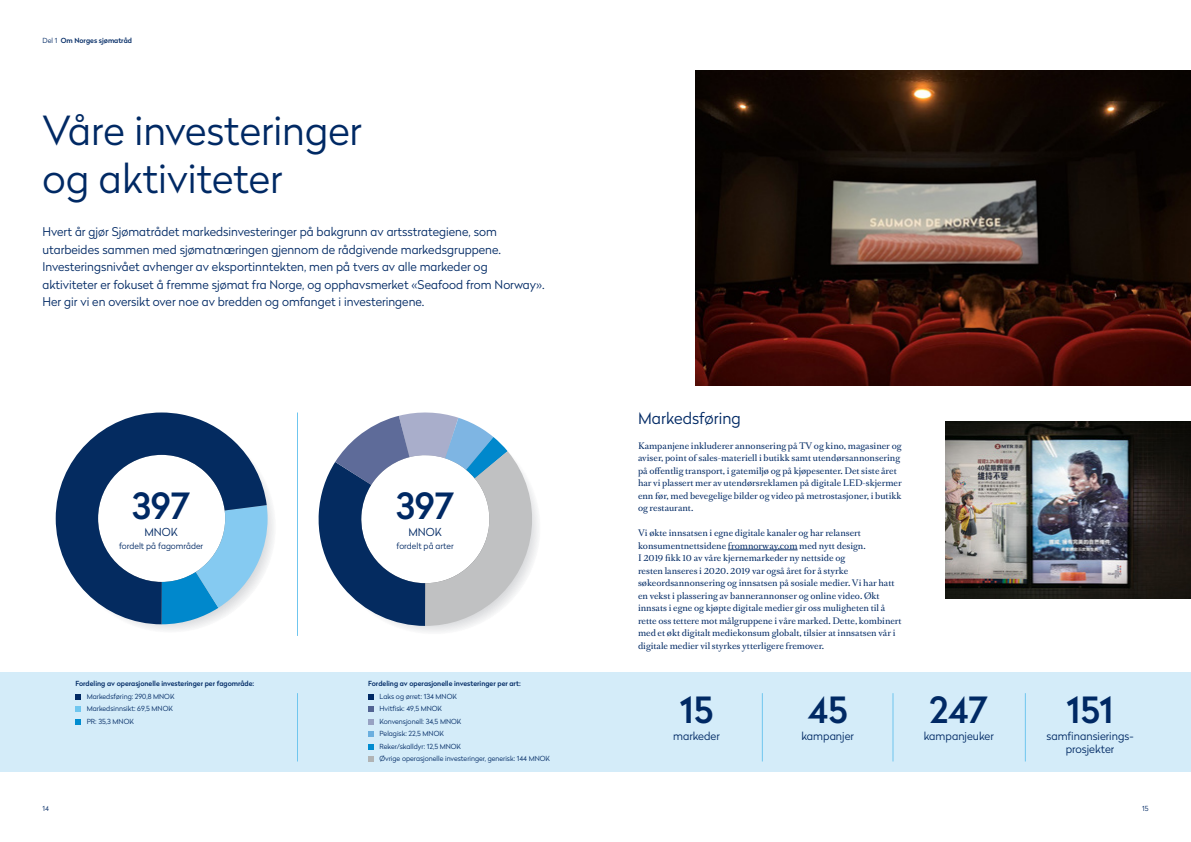
<style>
.page{position:relative;width:1191px;height:842px;background:#fff}
.page>*{position:absolute;margin:0;border:0;box-sizing:border-box;transform-origin:0 0}
.Heading_stor__light{font:300 40px/48px "Radikal";color:#002964}
.t1{font:500 36px "Radikal";color:#002964}
.Stor_mellomtittel{font:300 16px "Radikal";color:#002964}
.Ingress{font:300 12px/17.5px "Radikal";color:#002964}
.t2{font:300 11px "Radikal";color:#002964}
.Brøddtekst{font:8.5px/12.5px "Romain Text";color:#002964}
.Faktatekst{font:300 8.5px "Radikal";color:#002964}
.Bildetekst{font:300 7px "Radikal";color:#002964}
.Bildetekst-2{font:500 7px "Radikal";color:#002964}
.s1{font-weight:300}
</style>
<div class="page">
<div style="left:0;top:672px;width:1191px;height:99px;background:#d4ecf9"></div>
<hr style="left:728px;top:550px;width:69px;height:1px;background:#002964">
<svg style="left:318px;top:412px;width:221px;height:214px"></svg>
<svg style="left:64px;top:421px;width:212px;height:212px"></svg>
<svg style="left:56px;top:412px;width:211px;height:212px"></svg>
<svg style="left:75px;top:694px;width:6px;height:5px"></svg>
<svg style="left:75px;top:706px;width:6px;height:6px"></svg>
<svg style="left:75px;top:719px;width:6px;height:5px"></svg>
<svg style="left:368px;top:694px;width:6px;height:5px"></svg>
<svg style="left:368px;top:706px;width:6px;height:6px"></svg>
<svg style="left:368px;top:719px;width:6px;height:5px"></svg>
<svg style="left:368px;top:731px;width:6px;height:6px"></svg>
<svg style="left:368px;top:744px;width:6px;height:5px"></svg>
<img style="left:695px;top:71px;width:496px;height:315px">
<img style="left:945px;top:421px;width:246px;height:178px">
<hr style="left:297px;top:412px;width:1px;height:224px;background:#6fc6ef">
<hr style="left:297px;top:693px;width:1px;height:68px;background:#6fc6ef">
<hr style="left:762px;top:693px;width:1px;height:68px;background:#6fc6ef">
<hr style="left:892px;top:693px;width:1px;height:68px;background:#6fc6ef">
<hr style="left:1025px;top:693px;width:1px;height:68px;background:#6fc6ef">
<svg style="left:368px;top:756px;width:6px;height:5px"></svg>
<p class="Bildetekst-2" style="left:43px;top:35px;width:91px"><span class="s1">Del 1</span> Om Norges sjømatråd</p>
<p class="Heading_stor__light" style="left:43px;top:105px;width:321px">Våre investeringer og aktiviteter</p>
<p class="Ingress" style="left:43px;top:222px;width:504px">Hvert år gjør Sjømatrådet markedsinvesteringer på bakgrunn av artsstrategiene, som utarbeides sammen med sjømatnæringen gjennom de rådgivende markedsgruppene.<br>Investeringsnivået avhenger av eksportinntekten, men på tvers av alle markeder og aktiviteter er fokuset å fremme sjømat fra Norge, og opphavsmerket «Seafood from Norway».<br>Her gir vi en oversikt over noe av bredden og omfanget i investeringene.</p>
<p class="t1" style="left:132px;top:480px;width:60px">397</p>
<p class="t2" style="left:144px;top:524px;width:35px">MNOK</p>
<p class="Faktatekst" style="left:119px;top:539px;width:86px">fordelt på fagområder</p>
<p class="Bildetekst-2" style="left:75px;top:678px;width:180px">Fordeling av operasjonelle investeringer per fagområde:</p>
<p class="Bildetekst" style="left:87px;top:691px;width:89px">Markedsføring: 290,8 MNOK</p>
<p class="Bildetekst" style="left:87px;top:704px;width:88px">Markedsinnsikt: 69,5 MNOK</p>
<p class="Bildetekst" style="left:87px;top:716px;width:49px">PR: 35,3 MNOK</p>
<p class="t1" style="left:396px;top:480px;width:60px">397</p>
<p class="t2" style="left:408px;top:524px;width:35px">MNOK</p>
<p class="Faktatekst" style="left:396px;top:539px;width:59px">fordelt på arter</p>
<p class="Bildetekst-2" style="left:368px;top:678px;width:154px">Fordeling av operasjonelle investeringer per art:</p>
<p class="Bildetekst" style="left:379px;top:691px;width:79px">Laks og ørret: 134 MNOK</p>
<p class="Bildetekst" style="left:379px;top:704px;width:64px">Hvitfisk: 49,5 MNOK</p>
<p class="Bildetekst" style="left:379px;top:716px;width:83px">Konvensjonell: 34,5 MNOK</p>
<p class="Bildetekst" style="left:379px;top:729px;width:66px">Pelagisk: 22,5 MNOK</p>
<p class="Bildetekst" style="left:379px;top:741px;width:83px">Reker/skalldyr: 12,5 MNOK</p>
<p class="Bildetekst" style="left:379px;top:754px;width:172px">Øvrige operasjonelle investeringer, generisk: 144 MNOK</p>
<p class="Stor_mellomtittel" style="left:638px;top:407px;width:104px">Markedsføring</p>
<p class="Brøddtekst" style="left:638px;top:439px;width:265px">Kampanjene inkluderer annonsering på TV og kino, magasiner og aviser, point of sales-materiell i butikk samt utendørsannonsering på offentlig transport, i gatemiljø og på kjøpesenter. Det siste året har vi plassert mer av utendørsreklamen på digitale LED-skjermer enn før, med bevegelige bilder og video på metrostasjoner, i butikk og restaurant.</p>
<p class="Brøddtekst" style="left:638px;top:527px;width:265px">Vi økte innsatsen i egne digitale kanaler og har relansert konsumentnettsidene fromnorway.com med nytt design.<br>I 2019 fikk 10 av våre kjernemarkeder ny nettside og<br>resten lanseres i 2020. 2019 var også året for å styrke søkeordsannonsering og innsatsen på sosiale medier. Vi har hatt en vekst i plassering av bannerannonser og online video. Økt innsats i egne og kjøpte digitale medier gir oss muligheten til å rette oss tettere mot målgruppene i våre marked. Dette, kombinert med et økt digitalt mediekonsum globalt, tilsier at innsatsen vår i digitale medier vil styrkes ytterligere fremover.</p>
<p class="t1" style="left:680px;top:684px;width:35px">15</p>
<p class="t2" style="left:673px;top:728px;width:48px">markeder</p>
<p class="t1" style="left:807px;top:684px;width:41px">45</p>
<p class="t2" style="left:801px;top:728px;width:54px">kampanjer</p>
<p class="t1" style="left:929px;top:684px;width:60px">247</p>
<p class="t2" style="left:923px;top:728px;width:72px">kampanjeuker</p>
<p class="t1" style="left:1066px;top:684px;width:48px">151</p>
<p class="t2" style="left:1046px;top:728px;width:89px">samfinansierings-</p>
<p class="t2" style="left:1065px;top:741px;width:50px">prosjekter</p>
<p class="Bildetekst" style="left:43px;top:804px;width:8px">14</p>
<p class="Bildetekst" style="left:1142px;top:804px;width:8px">15</p>
</div>
